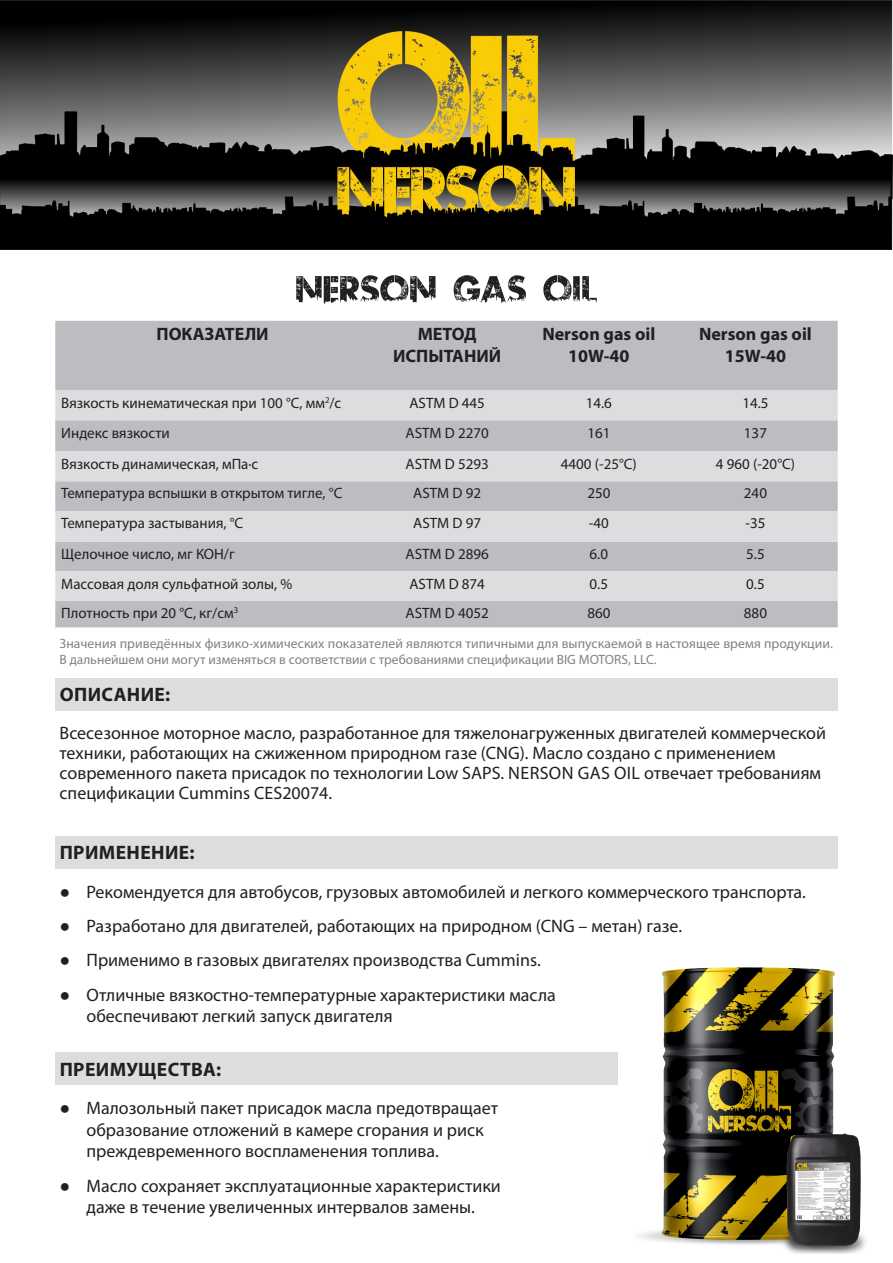
<style>
.page{position:relative;width:893px;height:1263px;background:#fff}
.page>*{position:absolute;margin:0;border:0;box-sizing:border-box;transform-origin:0 0}
.Стиль_абзаца_1{font:700 19.5px "Myriad Pro";letter-spacing:.02em;color:#231f20}
.основа{font:18px/21.6px "Myriad Pro";color:#231f20}
.основа-2{font:700 18px/21.6px "Myriad Pro";color:#231f20;text-align:center}
.основа-3{font:15px "Myriad Pro";color:#231f20}
.основа-4{font:13.5px/16.2px "Myriad Pro";letter-spacing:.005em;color:#808285}
.s1{font-family:"Arial"}
</style>
<div class="page">
<img style="left:0;top:0;width:893px;height:249px">
<img style="left:638px;top:967px;width:210px;height:287px">
<div style="left:55px;top:836px;width:783px;height:32px;background:#dcdddf"></div>
<div style="left:55px;top:678px;width:783px;height:32px;background:#dcdddf"></div>
<svg style="left:296px;top:275px;width:301px;height:29px"></svg>
<img style="left:781px;top:1124px;width:85px;height:129px">
<div style="left:55px;top:321px;width:783px;height:306px;background:#bcbdc0"></div>
<div style="left:55px;top:390px;width:783px;height:30px;background:#dcdddf"></div>
<div style="left:55px;top:451px;width:783px;height:30px;background:#dcdddf"></div>
<div style="left:55px;top:511px;width:783px;height:31px;background:#dcdddf"></div>
<div style="left:55px;top:571px;width:783px;height:30px;background:#dcdddf"></div>
<div style="left:55px;top:1052px;width:563px;height:33px;background:#dcdddf"></div>
<p class="основа-2" style="left:157px;top:323px;width:114px">ПОКАЗАТЕЛИ</p>
<p class="основа-2" style="left:393px;top:323px;width:110px">МЕТОД<br>ИСПЫТАНИЙ</p>
<p class="основа-2" style="left:542px;top:323px;width:114px">Nerson gas oil<br>10W-40</p>
<p class="основа-2" style="left:699px;top:323px;width:114px">Nerson gas oil<br>15W-40</p>
<p class="основа-3" style="left:61px;top:393px;width:282px">Вязкость кинематическая при 100 °С, мм<sup>2</sup>/с</p>
<p class="основа-3" style="left:409px;top:393px;width:77px">ASTM D 445</p>
<p class="основа-3" style="left:586px;top:393px;width:28px">14.6</p>
<p class="основа-3" style="left:742px;top:393px;width:28px">14.5</p>
<p class="основа-3" style="left:61px;top:423px;width:110px">Индекс вязкости</p>
<p class="основа-3" style="left:406px;top:423px;width:85px">ASTM D 2270</p>
<p class="основа-3" style="left:587px;top:423px;width:25px">161</p>
<p class="основа-3" style="left:744px;top:423px;width:25px">137</p>
<p class="основа-3" style="left:61px;top:454px;width:199px">Вязкость динамическая, мПа·с</p>
<p class="основа-3" style="left:406px;top:454px;width:85px">ASTM D 5293</p>
<p class="основа-3" style="left:561px;top:454px;width:77px">4400 (-25°С)</p>
<p class="основа-3" style="left:716px;top:454px;width:81px">4 960 (-20°С)</p>
<p class="основа-3" style="left:61px;top:484px;width:283px">Температура вспышки в открытом тигле, °С</p>
<p class="основа-3" style="left:413px;top:484px;width:69px">ASTM D 92</p>
<p class="основа-3" style="left:587px;top:484px;width:25px">250</p>
<p class="основа-3" style="left:744px;top:484px;width:25px">240</p>
<p class="основа-3" style="left:61px;top:514px;width:184px">Температура застывания, °С</p>
<p class="основа-3" style="left:413px;top:514px;width:69px">ASTM D 97</p>
<p class="основа-3" style="left:589px;top:514px;width:21px">-40</p>
<p class="основа-3" style="left:745px;top:514px;width:21px">-35</p>
<p class="основа-3" style="left:61px;top:545px;width:175px">Щелочное число, мг КОН/г</p>
<p class="основа-3" style="left:406px;top:545px;width:85px">ASTM D 2896</p>
<p class="основа-3" style="left:590px;top:545px;width:20px">6.0</p>
<p class="основа-3" style="left:746px;top:545px;width:20px">5.5</p>
<p class="основа-3" style="left:61px;top:574px;width:232px">Массовая доля сульфатной золы, %</p>
<p class="основа-3" style="left:409px;top:574px;width:77px">ASTM D 874</p>
<p class="основа-3" style="left:590px;top:574px;width:20px">0.5</p>
<p class="основа-3" style="left:746px;top:574px;width:20px">0.5</p>
<p class="основа-3" style="left:61px;top:604px;width:178px">Плотность при 20 °С, кг/см<sup>3</sup></p>
<p class="основа-3" style="left:406px;top:604px;width:85px">ASTM D 4052</p>
<p class="основа-3" style="left:587px;top:604px;width:25px">860</p>
<p class="основа-3" style="left:744px;top:604px;width:25px">880</p>
<p class="основа-4" style="left:60px;top:635px;width:775px">Значения приведённых физико-химических показателей являются типичными для выпускаемой в настоящее время продукции.<br>В дальнейшем они могут изменяться в соответствии с требованиями спецификации BIG MOTORS, LLC.</p>
<p class="Стиль_абзаца_1" style="left:60px;top:682px;width:112px">ОПИСАНИЕ:</p>
<p class="основа" style="left:60px;top:721px;width:768px">Всесезонное моторное масло, разработанное для тяжелонагруженных двигателей коммерческой</p>
<p class="основа" style="left:60px;top:742px;width:718px">техники, работающих на сжиженном природном газе (CNG). Масло создано с применением</p>
<p class="основа" style="left:60px;top:762px;width:763px">современного пакета присадок по технологии Low SAPS. NERSON GAS OIL отвечает требованиям</p>
<p class="основа" style="left:60px;top:782px;width:274px">спецификации Cummins CES20074.</p>
<p class="Стиль_абзаца_1" style="left:60px;top:840px;width:136px">ПРИМЕНЕНИЕ:</p>
<p class="основа" style="left:60px;top:880px;width:748px"><span class="s1">●</span> Рекомендуется для автобусов, грузовых автомобилей и легкого коммерческого транспорта.</p>
<p class="основа" style="left:60px;top:915px;width:624px"><span class="s1">●</span> Разработано для двигателей, работающих на природном (CNG – метан) газе.</p>
<p class="основа" style="left:60px;top:949px;width:483px"><span class="s1">●</span> Применимо в газовых двигателях производства Cummins.</p>
<p class="основа" style="left:87px;top:983px;width:471px;text-indent:-27px"><span class="s1">●</span> Отличные вязкостно-температурные характеристики масла обеспечивают легкий запуск двигателя</p>
<p class="Стиль_абзаца_1" style="left:60px;top:1056px;width:163px">ПРЕИМУЩЕСТВА:</p>
<p class="основа" style="left:87px;top:1097px;width:413px;text-indent:-27px"><span class="s1">●</span> Малозольный пакет присадок масла предотвращает образование отложений в камере сгорания и риск преждевременного воспламенения топлива.</p>
<p class="основа" style="left:60px;top:1175px;width:443px;text-align:center"><span class="s1">●</span> Масло сохраняет эксплуатационные характеристики даже в течение увеличенных интервалов замены.</p>
</div>
